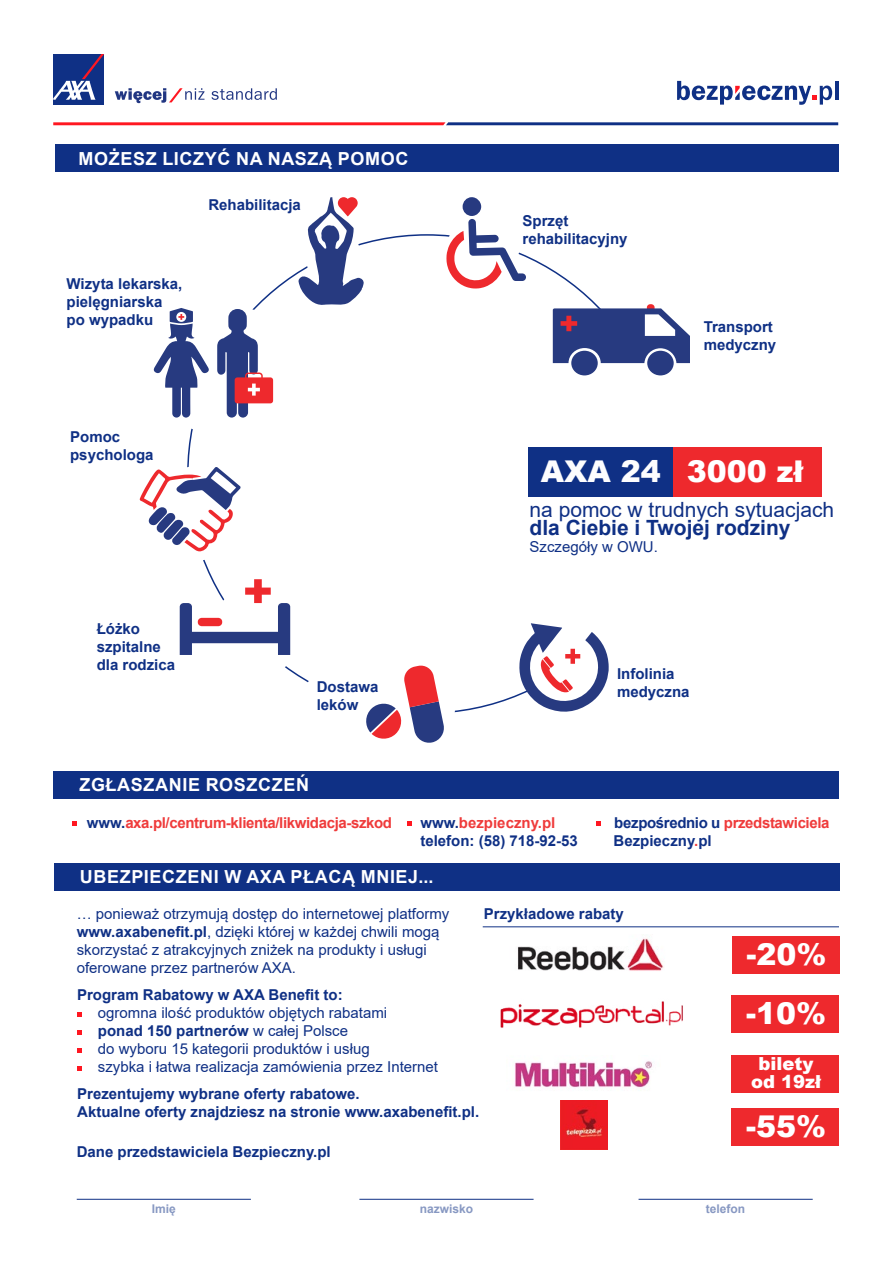
<style>
.page{position:relative;width:893px;height:1263px;background:#fff}
.page>*{position:absolute;margin:0;border:0;box-sizing:border-box;transform-origin:0 0}
.t1{font:900 30px/58.8px "Arial";color:#fff}
.t2{font:900 30px "Arial";color:#fdfdfe}
.t3{font:21px "Arial";color:#0f3085}
.t4{font:700 21px "Arial";color:#0f3085}
.t5{font:700 18px "Arial";letter-spacing:.035em;color:#fff}
.t6{font:900 18px/18px "Arial";color:#fff;text-align:center}
.t7{font:700 15px/18px "Arial";color:#0f3085}
.t8{font:15px/18px "Arial";color:#0f3085}
.t9{font:700 15px "Arial";letter-spacing:-.025em;color:#ef3b3b}
.t10{font:700 15px/18px "Arial";letter-spacing:-.025em;color:#0f3085}
.t11{font:700 12px "Arial";color:#8798c2}
.s1{color:#0f3085}
.s2{color:#ef3b3b}
.s3{font-weight:700}
</style>
<div class="page">
<svg style="left:77px;top:1012px;width:4px;height:4px"></svg>
<svg style="left:77px;top:1030px;width:4px;height:4px"></svg>
<svg style="left:77px;top:1048px;width:4px;height:4px"></svg>
<svg style="left:77px;top:1066px;width:4px;height:4px"></svg>
<svg style="left:72px;top:821px;width:5px;height:5px"></svg>
<svg style="left:408px;top:821px;width:4px;height:5px"></svg>
<hr style="left:77px;top:1199px;width:174px;height:1px;background:#0f3085">
<hr style="left:359px;top:1199px;width:175px;height:1px;background:#0f3085">
<hr style="left:639px;top:1199px;width:174px;height:1px;background:#0f3085">
<svg style="left:211px;top:88px;width:66px;height:12px"></svg>
<svg style="left:115px;top:88px;width:89px;height:15px"></svg>
<div style="left:53px;top:54px;width:51px;height:51px;background:#0f3085"></div>
<svg style="left:53px;top:54px;width:51px;height:46px"></svg>
<svg style="left:53px;top:122px;width:785px;height:3px;background:#943d66"></svg>
<hr style="left:835px;top:81px;width:3px;height:19px;background:#0f3085">
<svg style="left:677px;top:81px;width:155px;height:24px"></svg>
<div style="left:647px;top:304px;width:8px;height:7px;background:#ee292d;border-radius:3px"></div>
<div style="left:571px;top:351px;width:27px;height:24px;background:#273a80;border-radius:50%"></div>
<div style="left:647px;top:351px;width:27px;height:24px;background:#273a80;border-radius:50%"></div>
<svg style="left:553px;top:308px;width:137px;height:55px"></svg>
<svg style="left:446px;top:219px;width:80px;height:70px"></svg>
<div style="left:463px;top:197px;width:18px;height:19px;background:#273a80;border-radius:50%"></div>
<svg style="left:298px;top:197px;width:66px;height:108px"></svg>
<svg style="left:153px;top:299px;width:120px;height:137px"></svg>
<svg style="left:139px;top:466px;width:102px;height:96px"></svg>
<svg style="left:180px;top:579px;width:110px;height:92px"></svg>
<svg style="left:366px;top:665px;width:78px;height:78px"></svg>
<svg style="left:518px;top:623px;width:91px;height:89px"></svg>
<div style="left:55px;top:145px;width:783px;height:27px;background:#0f3085"></div>
<div style="left:528px;top:447px;width:146px;height:50px;background:#0f3085"></div>
<div style="left:54px;top:771px;width:785px;height:28px;background:#0f3085"></div>
<div style="left:54px;top:863px;width:785px;height:28px;background:#0f3085"></div>
<div style="left:674px;top:447px;width:148px;height:50px;background:#ee292d"></div>
<hr style="left:483px;top:926px;width:356px;height:1px;background:#0f3085">
<img style="left:517px;top:938px;width:147px;height:33px">
<div style="left:732px;top:936px;width:107px;height:38px;background:#ee292d"></div>
<img style="left:500px;top:1001px;width:183px;height:27px">
<img style="left:514px;top:1061px;width:138px;height:27px">
<img style="left:561px;top:1100px;width:47px;height:49px">
<div style="left:732px;top:995px;width:107px;height:38px;background:#ee292d"></div>
<div style="left:732px;top:1055px;width:107px;height:37px;background:#ee292d"></div>
<div style="left:732px;top:1108px;width:107px;height:38px;background:#ee292d"></div>
<svg style="left:597px;top:821px;width:4px;height:5px"></svg>
<p class="t5" style="left:79px;top:146px;width:331px">MOŻESZ LICZYĆ NA NASZĄ POMOC</p>
<p class="t7" style="left:67px;top:275px;width:117px">Wizyta lekarska, pielęgniarska po wypadku</p>
<p class="t7" style="left:208px;top:196px;width:94px">Rehabilitacja</p>
<p class="t7" style="left:523px;top:212px;width:107px">Sprzęt rehabilitacyjny</p>
<p class="t7" style="left:704px;top:318px;width:74px">Transport medyczny</p>
<p class="t7" style="left:70px;top:428px;width:85px">Pomoc psychologa</p>
<p class="t7" style="left:97px;top:620px;width:80px">Łóżko szpitalne dla rodzica</p>
<p class="t7" style="left:317px;top:678px;width:63px">Dostawa leków</p>
<p class="t5" style="left:79px;top:772px;width:231px">ZGŁASZANIE ROSZCZEŃ</p>
<p class="t9" style="left:87px;top:812px;width:307px"><span class="s1">www.</span>axa.pl/centrum-klienta/likwidacja-szkod</p>
<h1 class="t2" style="left:541px;top:449px;width:122px">AXA 24</h1>
<h2 class="t3" style="left:529px;top:495px;width:306px">na pomoc w trudnych sytuacjach</h2>
<h2 class="t4" style="left:529px;top:513px;width:263px">dla Ciebie i Twojej rodziny</h2>
<p class="t8" style="left:529px;top:537px;width:130px">Szczegóły w OWU.</p>
<h1 class="t1" style="left:687px;top:441px;width:118px">3000 zł</h1>
<p class="t7" style="left:617px;top:665px;width:74px">Infolinia medyczna</p>
<p class="t7" style="left:420px;top:814px;width:159px">www.<span class="s2">bezpieczny.pl </span>telefon: (58) 718-92-53</p>
<p class="t10" style="left:614px;top:814px;width:217px">bezpośrednio u <span class="s2">przedstawiciela<br></span>Bezpieczny<span class="s2">.</span>pl</p>
<p class="t5" style="left:80px;top:864px;width:355px">UBEZPIECZENI W AXA PŁACĄ MNIEJ...</p>
<p class="t8" style="left:77px;top:904px;width:374px">… ponieważ otrzymują dostęp do internetowej platformy <span class="s3">www.axabenefit.pl</span>, dzięki której w każdej chwili mogą skorzystać z atrakcyjnych zniżek na produkty i usługi oferowane przez partnerów AXA.</p>
<p class="t7" style="left:77px;top:986px;width:267px">Program Rabatowy w AXA Benefit to:</p>
<p class="t8" style="left:98px;top:1004px;width:342px">ogromna ilość produktów objętych rabatami<br><span class="s3">ponad 150 partnerów</span> w całej Polsce<br>do wyboru 15 kategorii produktów i usług<br>szybka i łatwa realizacja zamówienia przez Internet</p>
<p class="t7" style="left:77px;top:1084px;width:404px">Prezentujemy wybrane oferty rabatowe.<br>Aktualne oferty znajdziesz na stronie www.axabenefit.pl.</p>
<p class="t7" style="left:77px;top:1143px;width:255px">Dane przedstawiciela Bezpieczny.pl</p>
<p class="t7" style="left:484px;top:904px;width:142px">Przykładowe rabaty</p>
<h1 class="t1" style="left:746px;top:924px;width:82px">-20% -10%</h1>
<p class="t6" style="left:751px;top:1054px;width:72px">bilety od 19zł</p>
<h1 class="t1" style="left:746px;top:1096px;width:82px">-55%</h1>
<p class="t11" style="left:152px;top:1200px;width:26px">Imię</p>
<p class="t11" style="left:420px;top:1200px;width:55px">nazwisko</p>
<p class="t11" style="left:706px;top:1200px;width:41px">telefon</p>
</div>
